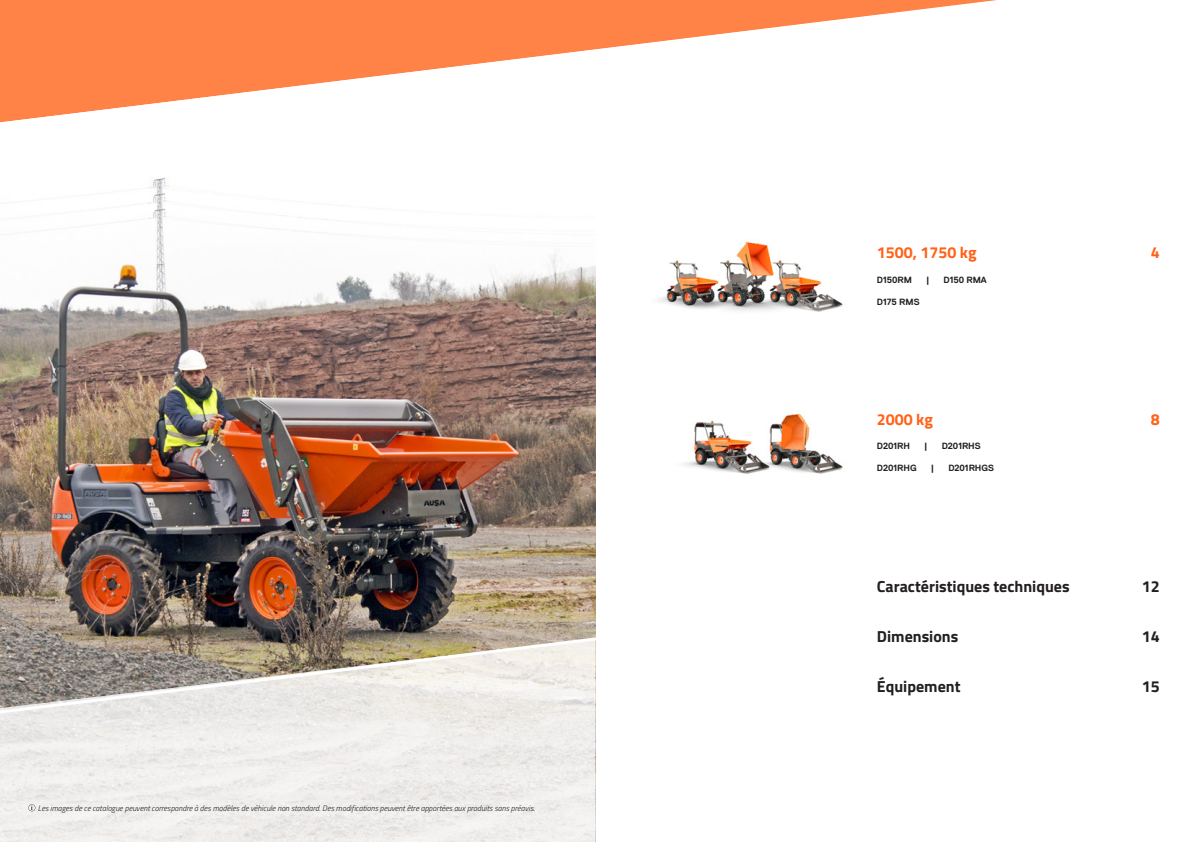
<style>
.page{position:relative;width:1191px;height:842px;background:#fff}
.page>*{position:absolute;margin:0;border:0;box-sizing:border-box;transform-origin:0 0}
.t1{font:700 16px "Titillium Web";color:#231f20}
.t2{font:700 16px "Titillium Web";color:#ff6319}
.t3{font:700 9px "Replica";color:#231f20}
.t4{font:italic 300 8px "Titillium Web";color:#231f20}
</style>
<div class="page">
<img style="left:0;top:178px;width:595px;height:457px">
<svg style="left:0;top:0;width:997px;height:123px"></svg>
<svg style="left:0;top:723px;width:595px;height:119px;fill:#f0eeed"></svg>
<svg style="left:0;top:635px;width:596px;height:88px;background:#c7c2b8"></svg>
<img style="left:658px;top:241px;width:185px;height:71px">
<img style="left:684px;top:413px;width:159px;height:61px">
<svg style="left:28px;top:804px;width:7px;height:7px"></svg>
<p class="t4" style="left:38px;top:802px;width:498px">Les images de ce catalogue peuvent correspondre à des modèles de véhicule non standard. Des modifications peuvent être apportées aux produits sans préavis.</p>
<h1 class="t2" style="left:877px;top:240px;width:101px">1500, 1750 kg</h1>
<p class="t3" style="left:877px;top:275px;width:37px">D150RM</p>
<p class="t3" style="left:926px;top:275px;width:5px">|</p>
<p class="t3" style="left:943px;top:275px;width:45px">D150 RMA</p>
<p class="t3" style="left:877px;top:297px;width:44px">D175 RMS</p>
<h1 class="t2" style="left:877px;top:407px;width:58px">2000 kg</h1>
<p class="t3" style="left:877px;top:441px;width:35px">D201RH</p>
<p class="t3" style="left:924px;top:441px;width:5px">|</p>
<p class="t3" style="left:941px;top:441px;width:41px">D201RHS</p>
<p class="t3" style="left:877px;top:463px;width:41px">D201RHG</p>
<p class="t3" style="left:931px;top:463px;width:5px">|</p>
<p class="t3" style="left:948px;top:463px;width:47px">D201RHGS</p>
<h1 class="t1" style="left:877px;top:574px;width:194px">Caractéristiques techniques</h1>
<h1 class="t1" style="left:877px;top:624px;width:83px">Dimensions</h1>
<h1 class="t1" style="left:877px;top:674px;width:85px">Équipement</h1>
<h1 class="t2" style="left:1150px;top:240px;width:10px">4</h1>
<h1 class="t2" style="left:1150px;top:407px;width:10px">8</h1>
<h1 class="t1" style="left:1141px;top:574px;width:19px">12</h1>
<h1 class="t1" style="left:1141px;top:624px;width:19px">14</h1>
<h1 class="t1" style="left:1141px;top:674px;width:19px">15</h1>
</div>
